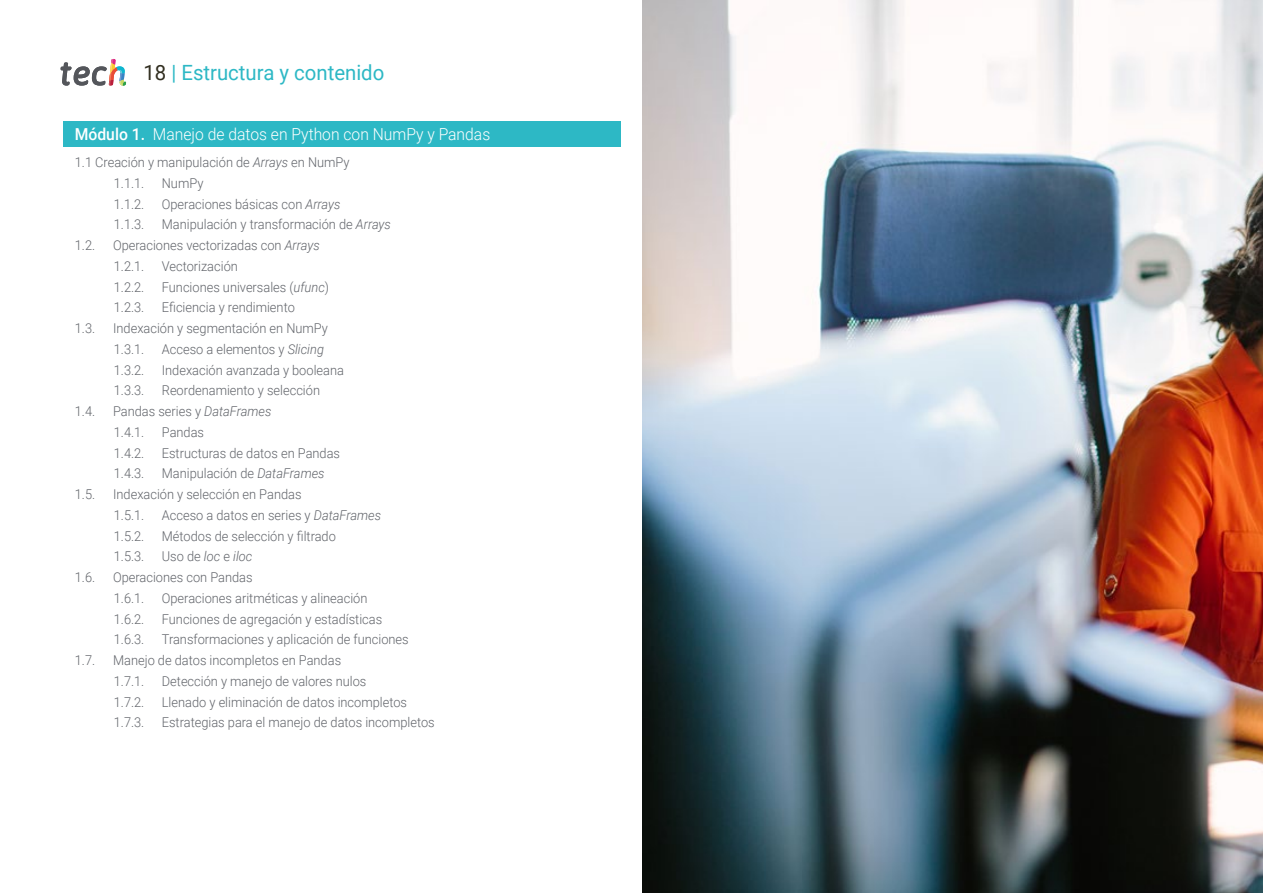
<style>
.page{position:relative;width:1263px;height:893px;background:#fff}
.page>*{position:absolute;margin:0;border:0;box-sizing:border-box;transform-origin:0 0}
.t1{font:21px "Roboto";color:#2db8c5}
.t2{font:300 16.5px "Roboto";color:#fff;scale:.95 1}
.t3{font:300 13.5px/20.7px "Roboto";color:#61646a;scale:.95 1}
.t4{font:italic 300 13.5px "Roboto";color:#61646a;scale:.95 1}
.s1{color:#312e20}
.s2{font-weight:500}
.s3{font-style:italic}
.s4{font-style:normal}
</style>
<div class="page">
<img style="left:642px;top:0;width:621px;height:893px">
<div style="left:64px;top:121px;width:557px;height:25px;background:#2db8c5"></div>
<svg style="left:61px;top:59px;width:65px;height:27px"></svg>
<h1 class="t1" style="left:144px;top:57px;width:242px"><span class="s1">18</span> | Estructura y contenido</h1>
<p class="t2" style="left:75px;top:123px;width:439px"><span class="s2">Módulo 1.</span> Manejo de datos en Python con NumPy y Pandas</p>
<p class="t3" style="left:114px;top:151px;width:250px;text-indent:-39px">1.1 Creación y manipulación de <span class="s3">Arrays</span> en NumPy<br>1.1.1.</p>
<p class="t3" style="left:162px;top:172px;width:45px">NumPy</p>
<p class="t3" style="left:114px;top:193px;width:34px">1.1.2.</p>
<p class="t3" style="left:162px;top:193px;width:190px">Operaciones básicas con <span class="s3">Arrays</span></p>
<p class="t3" style="left:114px;top:214px;width:34px">1.1.3.</p>
<p class="t3" style="left:162px;top:214px;width:243px">Manipulación y transformación de <span class="s3">Arrays</span></p>
<p class="t3" style="left:75px;top:234px;width:23px">1.2.</p>
<p class="t3" style="left:113px;top:234px;width:219px">Operaciones vectorizadas con <span class="s3">Arrays<br></span>1.2.1.</p>
<p class="t3" style="left:162px;top:255px;width:82px">Vectorización</p>
<p class="t3" style="left:114px;top:276px;width:34px">1.2.2.</p>
<p class="t3" style="left:162px;top:276px;width:177px">Funciones universales (<span class="s3">ufunc</span>)</p>
<p class="t3" style="left:114px;top:297px;width:34px">1.2.3.</p>
<p class="t3" style="left:162px;top:297px;width:141px">Eficiencia y rendimiento</p>
<p class="t3" style="left:75px;top:317px;width:23px">1.3.</p>
<p class="t3" style="left:113px;top:317px;width:228px">Indexación y segmentación en NumPy<br>1.3.1.</p>
<p class="t3" style="left:162px;top:338px;width:172px">Acceso a elementos y <span class="s3">Slicing</span></p>
<p class="t3" style="left:114px;top:359px;width:34px">1.3.2.</p>
<p class="t3" style="left:162px;top:359px;width:193px">Indexación avanzada y booleana</p>
<p class="t3" style="left:114px;top:380px;width:34px">1.3.3.</p>
<p class="t3" style="left:162px;top:380px;width:168px">Reordenamiento y selección</p>
<p class="t3" style="left:75px;top:400px;width:23px">1.4.</p>
<p class="t3" style="left:113px;top:400px;width:168px">Pandas series y <span class="s3">DataFrames<br></span>1.4.1.</p>
<p class="t3" style="left:162px;top:421px;width:46px">Pandas</p>
<p class="t3" style="left:114px;top:442px;width:34px">1.4.2.</p>
<p class="t3" style="left:162px;top:442px;width:189px">Estructuras de datos en Pandas</p>
<p class="t3" style="left:114px;top:463px;width:34px">1.4.3.</p>
<p class="t3" style="left:162px;top:463px;width:173px">Manipulación de <span class="s3">DataFrames</span></p>
<p class="t3" style="left:75px;top:483px;width:23px">1.5.</p>
<p class="t3" style="left:113px;top:483px;width:200px">Indexación y selección en Pandas<br>1.5.1.</p>
<p class="t3" style="left:162px;top:504px;width:232px">Acceso a datos en series y <span class="s3">DataFrames</span></p>
<p class="t3" style="left:114px;top:525px;width:34px">1.5.2.</p>
<p class="t3" style="left:162px;top:525px;width:185px">Métodos de selección y filtrado</p>
<p class="t3" style="left:114px;top:546px;width:34px">1.5.3.</p>
<p class="t4" style="left:162px;top:547px;width:97px"><span class="s4">Uso de</span> loc <span class="s4">e</span> iloc</p>
<p class="t3" style="left:75px;top:566px;width:23px">1.6.</p>
<p class="t3" style="left:113px;top:566px;width:148px">Operaciones con Pandas<br>1.6.1.</p>
<p class="t3" style="left:162px;top:587px;width:218px">Operaciones aritméticas y alineación</p>
<p class="t3" style="left:114px;top:608px;width:34px">1.6.2.</p>
<p class="t3" style="left:162px;top:608px;width:233px">Funciones de agregación y estadísticas</p>
<p class="t3" style="left:114px;top:629px;width:34px">1.6.3.</p>
<p class="t3" style="left:162px;top:629px;width:261px">Transformaciones y aplicación de funciones</p>
<p class="t3" style="left:75px;top:649px;width:23px">1.7.</p>
<p class="t3" style="left:113px;top:649px;width:242px">Manejo de datos incompletos en Pandas<br>1.7.1.</p>
<p class="t3" style="left:162px;top:670px;width:217px">Detección y manejo de valores nulos</p>
<p class="t3" style="left:114px;top:691px;width:34px">1.7.2.</p>
<p class="t3" style="left:162px;top:691px;width:260px">Llenado y eliminación de datos incompletos</p>
<p class="t3" style="left:114px;top:712px;width:34px">1.7.3.</p>
<p class="t3" style="left:162px;top:712px;width:289px">Estrategias para el manejo de datos incompletos</p>
</div>
